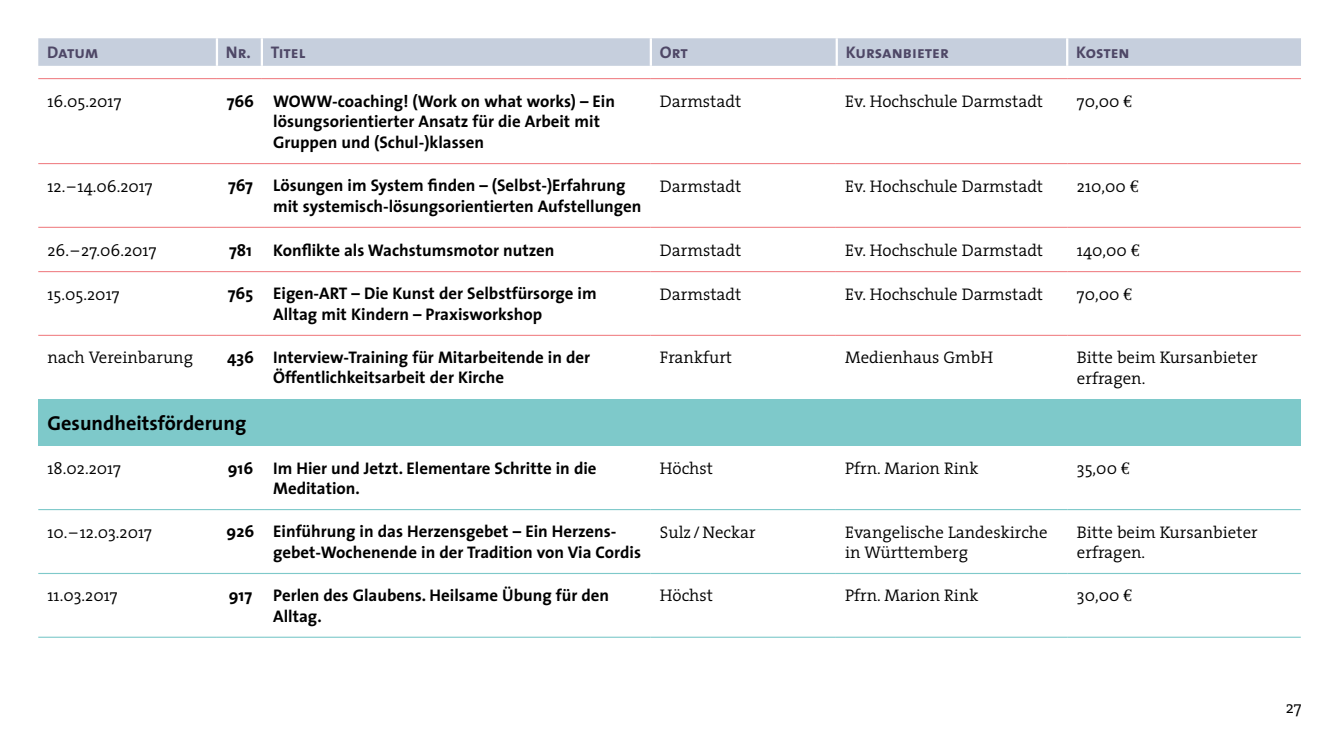
<style>
.page{position:relative;width:1340px;height:734px;background:#fff}
.page>*{position:absolute;margin:0;border:0;box-sizing:border-box;transform-origin:0 0}
.t1{font:700 20.25px "The Sans";color:#000}
.t2{font:700 16.88px/20.2px "The Sans";color:#000}
.t3{font:300 16.88px/20.2px "The Serif";color:#000}
.t4{font:16.88px "The Sans Bold Caps";color:#4e4766}
.s1{font-family:"Euro Serif";font-weight:400}
</style>
<div class="page">
<div style="left:38px;top:399px;width:1262px;height:47px;background:#7ec9ca"></div>
<hr style="left:38px;top:163px;width:179px;height:1px;background:#f08488">
<hr style="left:217px;top:163px;width:47px;height:1px;background:#f08488">
<hr style="left:264px;top:163px;width:386px;height:1px;background:#f08488">
<hr style="left:650px;top:163px;width:186px;height:1px;background:#f08488">
<hr style="left:836px;top:163px;width:231px;height:1px;background:#f08488">
<hr style="left:1067px;top:163px;width:233px;height:1px;background:#f08488">
<hr style="left:38px;top:227px;width:179px;height:1px;background:#f08488">
<hr style="left:217px;top:227px;width:47px;height:1px;background:#f08488">
<hr style="left:264px;top:227px;width:386px;height:1px;background:#f08488">
<hr style="left:650px;top:227px;width:186px;height:1px;background:#f08488">
<hr style="left:836px;top:227px;width:231px;height:1px;background:#f08488">
<hr style="left:1067px;top:227px;width:233px;height:1px;background:#f08488">
<hr style="left:38px;top:271px;width:179px;height:1px;background:#f08488">
<hr style="left:217px;top:271px;width:47px;height:1px;background:#f08488">
<hr style="left:264px;top:271px;width:386px;height:1px;background:#f08488">
<hr style="left:650px;top:271px;width:186px;height:1px;background:#f08488">
<hr style="left:836px;top:271px;width:231px;height:1px;background:#f08488">
<hr style="left:1067px;top:271px;width:233px;height:1px;background:#f08488">
<hr style="left:38px;top:335px;width:179px;height:1px;background:#f08488">
<hr style="left:217px;top:335px;width:47px;height:1px;background:#f08488">
<hr style="left:264px;top:335px;width:386px;height:1px;background:#f08488">
<hr style="left:650px;top:335px;width:186px;height:1px;background:#f08488">
<hr style="left:836px;top:335px;width:231px;height:1px;background:#f08488">
<hr style="left:1067px;top:335px;width:233px;height:1px;background:#f08488">
<hr style="left:38px;top:509px;width:179px;height:1px;background:#7ec9ca">
<hr style="left:217px;top:509px;width:47px;height:1px;background:#7ec9ca">
<hr style="left:264px;top:509px;width:386px;height:1px;background:#7ec9ca">
<hr style="left:650px;top:509px;width:186px;height:1px;background:#7ec9ca">
<hr style="left:836px;top:509px;width:231px;height:1px;background:#7ec9ca">
<hr style="left:1067px;top:509px;width:233px;height:1px;background:#7ec9ca">
<hr style="left:38px;top:573px;width:179px;height:1px;background:#7ec9ca">
<hr style="left:217px;top:573px;width:47px;height:1px;background:#7ec9ca">
<hr style="left:264px;top:573px;width:386px;height:1px;background:#7ec9ca">
<hr style="left:650px;top:573px;width:186px;height:1px;background:#7ec9ca">
<hr style="left:836px;top:573px;width:231px;height:1px;background:#7ec9ca">
<hr style="left:1067px;top:573px;width:233px;height:1px;background:#7ec9ca">
<hr style="left:38px;top:636px;width:179px;height:1px;background:#7ec9ca">
<hr style="left:217px;top:636px;width:47px;height:1px;background:#7ec9ca">
<hr style="left:264px;top:636px;width:386px;height:1px;background:#7ec9ca">
<hr style="left:650px;top:636px;width:186px;height:1px;background:#7ec9ca">
<hr style="left:836px;top:636px;width:231px;height:1px;background:#7ec9ca">
<hr style="left:1067px;top:636px;width:233px;height:1px;background:#7ec9ca">
<svg style="left:38px;top:38px;width:1262px;height:28px;background:#c6cfdd"></svg>
<hr style="left:38px;top:78px;width:179px;height:1px;background:#f08488">
<hr style="left:217px;top:78px;width:45px;height:1px;background:#f08488">
<hr style="left:262px;top:78px;width:389px;height:1px;background:#f08488">
<hr style="left:651px;top:78px;width:185px;height:1px;background:#f08488">
<hr style="left:836px;top:78px;width:231px;height:1px;background:#f08488">
<hr style="left:1067px;top:78px;width:233px;height:1px;background:#f08488">
<hr style="left:216px;top:38px;width:2px;height:28px;background:#fff">
<hr style="left:261px;top:38px;width:2px;height:28px;background:#fff">
<hr style="left:649px;top:38px;width:3px;height:28px;background:#fff">
<hr style="left:835px;top:38px;width:2px;height:28px;background:#fff">
<hr style="left:1066px;top:38px;width:2px;height:28px;background:#fff">
<p class="t4" style="left:47px;top:38px;width:53px">Datum</p>
<p class="t4" style="left:226px;top:38px;width:81px">Nr. Titel</p>
<p class="t4" style="left:660px;top:38px;width:29px">Ort</p>
<p class="t4" style="left:845px;top:38px;width:105px">Kursanbieter</p>
<p class="t4" style="left:1076px;top:38px;width:55px">Kosten</p>
<p class="t3" style="left:47px;top:91px;width:75px">16.05.2017</p>
<p class="t2" style="left:273px;top:91px;width:343px;text-indent:-46px">766 WOWW-coaching! (Work on what works) – Ein lösungsorientierter Ansatz für die Arbeit mit<br>Gruppen und (Schul-)klassen</p>
<p class="t3" style="left:660px;top:91px;width:83px">Darmstadt</p>
<p class="t3" style="left:845px;top:91px;width:199px">Ev. Hochschule Darmstadt</p>
<p class="t3" style="left:1076px;top:91px;width:57px">70,00 <span class="s1">€</span></p>
<p class="t3" style="left:47px;top:175px;width:107px">12.– 14.06.2017</p>
<p class="t2" style="left:273px;top:175px;width:370px;text-indent:-45px">767 Lösungen im System finden – (Selbst-)Erfahrung mit systemisch-lösungsorientierten Aufstellungen</p>
<p class="t3" style="left:660px;top:175px;width:83px">Darmstadt</p>
<p class="t3" style="left:845px;top:175px;width:199px">Ev. Hochschule Darmstadt</p>
<p class="t3" style="left:1076px;top:175px;width:63px">210,00 <span class="s1">€</span></p>
<p class="t3" style="left:47px;top:239px;width:110px">26.– 27.06.2017</p>
<p class="t2" style="left:229px;top:239px;width:24px">781</p>
<p class="t2" style="left:273px;top:239px;width:283px">Konflikte als Wachstumsmotor nutzen</p>
<p class="t3" style="left:660px;top:239px;width:83px">Darmstadt</p>
<p class="t3" style="left:845px;top:239px;width:199px">Ev. Hochschule Darmstadt</p>
<p class="t3" style="left:1076px;top:239px;width:64px">140,00 <span class="s1">€</span></p>
<p class="t3" style="left:47px;top:283px;width:74px">15.05.2017</p>
<p class="t2" style="left:228px;top:283px;width:370px;text-align:center">765 Eigen-ART – Die Kunst der Selbstfürsorge im<br>Alltag mit Kindern – Praxisworkshop</p>
<p class="t3" style="left:660px;top:283px;width:83px">Darmstadt</p>
<p class="t3" style="left:845px;top:283px;width:199px">Ev. Hochschule Darmstadt</p>
<p class="t3" style="left:1076px;top:283px;width:57px">70,00 <span class="s1">€</span></p>
<p class="t3" style="left:48px;top:347px;width:147px">nach Vereinbarung</p>
<p class="t2" style="left:273px;top:347px;width:318px;text-indent:-46px">436 Interview-Training für Mitarbeitende in der<br>Öffentlichkeitsarbeit der Kirche</p>
<p class="t3" style="left:660px;top:347px;width:74px">Frankfurt</p>
<p class="t3" style="left:845px;top:347px;width:149px">Medienhaus GmbH</p>
<p class="t3" style="left:1076px;top:347px;width:182px">Bitte beim Kursanbieter erfragen.</p>
<p class="t1" style="left:47px;top:406px;width:200px">Gesundheitsförderung</p>
<p class="t3" style="left:47px;top:457px;width:75px">18.02.2017</p>
<p class="t2" style="left:273px;top:457px;width:325px;text-indent:-45px">916 Im Hier und Jetzt. Elementare Schritte in die<br>Meditation.</p>
<p class="t3" style="left:660px;top:457px;width:55px">Höchst</p>
<p class="t3" style="left:845px;top:457px;width:135px">Pfrn. Marion Rink</p>
<p class="t3" style="left:1076px;top:457px;width:54px">35,00 <span class="s1">€</span></p>
<p class="t3" style="left:47px;top:521px;width:106px">10.– 12.03.2017</p>
<p class="t2" style="left:273px;top:521px;width:369px;text-indent:-47px">926 Einführung in das Herzensgebet – Ein Herzens&shy;gebet-Wochenende in der Tradition von Via Cordis</p>
<p class="t3" style="left:660px;top:521px;width:97px">Sulz /Neckar</p>
<p class="t3" style="left:845px;top:521px;width:204px">Evangelische Landeskirche in Württemberg</p>
<p class="t3" style="left:1076px;top:521px;width:182px">Bitte beim Kursanbieter erfragen.</p>
<p class="t3" style="left:47px;top:585px;width:72px">11.03.2017</p>
<p class="t2" style="left:273px;top:585px;width:337px;text-indent:-44px">917 Perlen des Glaubens. Heilsame Übung für den<br>Alltag.</p>
<p class="t3" style="left:660px;top:585px;width:55px">Höchst</p>
<p class="t3" style="left:845px;top:585px;width:135px">Pfrn. Marion Rink</p>
<p class="t3" style="left:1076px;top:585px;width:57px">30,00 <span class="s1">€</span></p>
<p class="t3" style="left:1285px;top:696px;width:17px">27</p>
</div>
